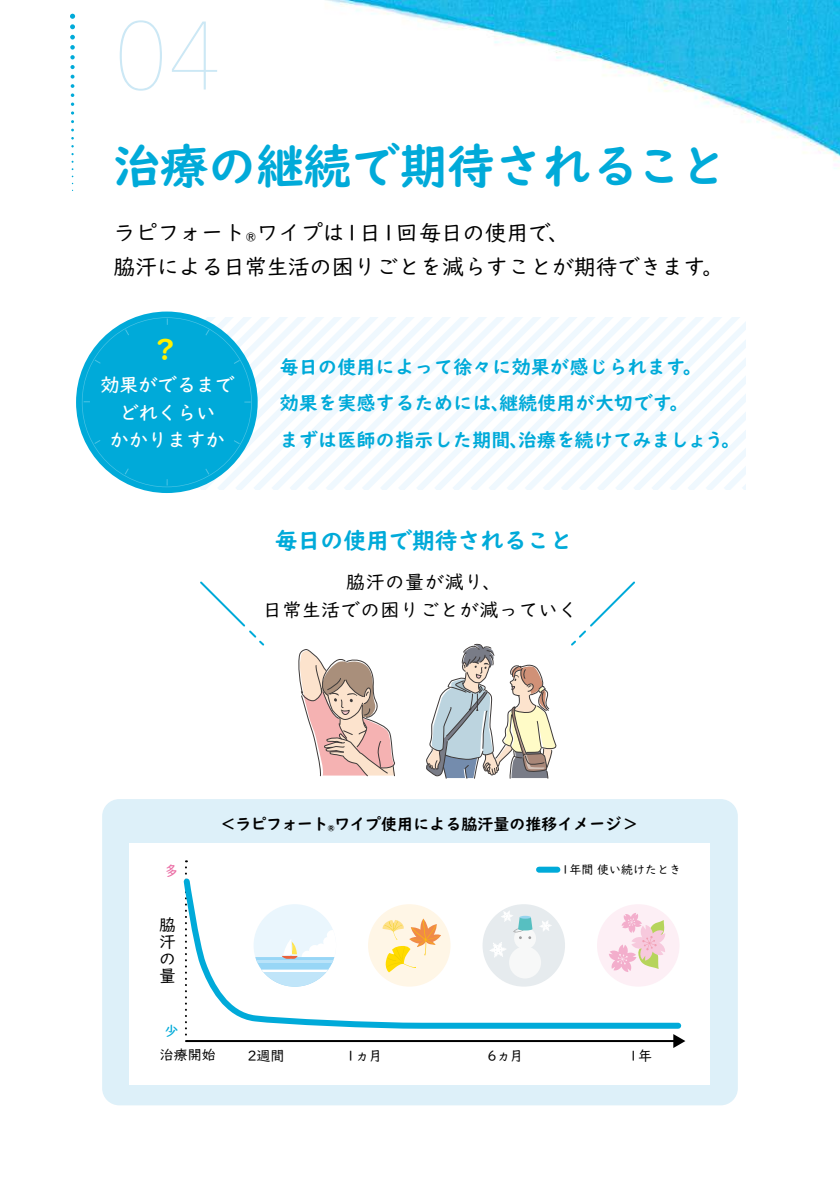
<style>
.page{position:relative;width:840px;height:1191px;background:#fff}
.page>*{position:absolute;margin:0;border:0;box-sizing:border-box;transform-origin:0 0}
.t1{font:200 96px "Avenir Next";color:#cce8f5}
.t2{font:700 48px "UD Digi Kyokasho Pro";color:#00aad9}
.t3{font:700 28px "UD Digi Kyokasho Pro";color:#fff100}
.t4{font:700 23px "UD Digi Kyokasho Pro";color:#00aad9}
.t5{font:22px/34px "UD Digi Kyokasho Pro";color:#000}
.t6{font:500 19.2px/27.6px "UD Digi Kyokasho Pro";color:#fff;text-align:center}
.t7{font:700 19px/36px "UD Digi Kyokasho Pro";letter-spacing:.02em;color:#00aad9}
.t8{font:19px/28px "UD Digi Kyokasho Pro";letter-spacing:.04em;color:#000;text-align:center}
.t9{font:16.8px/16.8px "UD Digi Kyokasho Pro";color:#000;text-align:justify}
.t10{font:700 16px "UD Digi Kyokasho Pro";color:#000}
.t11{font:14px "UD Digi Kyokasho Pro";color:#000}
.t12{font:500 14px "UD Digi Kyokasho Pro";color:#eb6ea5}
.t13{font:500 14px "UD Digi Kyokasho Pro";color:#00aad9}
.t14{font:12px "UD Digi Kyokasho Pro";color:#000}
.s1{font-size:11px}
.s2{font-size:7.4px}
</style>
<div class="page">
<img style="left:325px;top:0;width:514px;height:169px">
<svg style="left:195px;top:317px;width:550px;height:172px"></svg>
<div style="left:76px;top:311px;width:181px;height:182px;background:#00aad9;border-radius:50%"></div>
<svg style="left:70px;top:14px;width:5px;height:15px"></svg>
<svg style="left:70px;top:35px;width:5px;height:24px"></svg>
<svg style="left:70px;top:65px;width:5px;height:4px"></svg>
<svg style="left:71px;top:75px;width:3px;height:22px"></svg>
<svg style="left:71px;top:103px;width:3px;height:20px"></svg>
<svg style="left:71px;top:137px;width:3px;height:10px"></svg>
<svg style="left:82px;top:317px;width:170px;height:170px"></svg>
<div style="left:102px;top:799px;width:635px;height:306px;background:#ddf0f9;border-radius:17px"></div>
<div style="left:130px;top:843px;width:579px;height:242px;background:#fff"></div>
<hr style="left:187px;top:1040px;width:488px;height:2px;background:#000">
<svg style="left:673px;top:1034px;width:12px;height:14px"></svg>
<svg style="left:185px;top:860px;width:2px;height:182px"></svg>
<svg style="left:183px;top:875px;width:499px;height:156px"></svg>
<div style="left:596px;top:904px;width:83px;height:82px;background:#fdeff5;border-radius:50%"></div>
<svg style="left:608px;top:912px;width:57px;height:60px"></svg>
<div style="left:253px;top:904px;width:83px;height:82px;background:#eaf6fd;border-radius:50%"></div>
<svg style="left:253px;top:923px;width:83px;height:63px"></svg>
<div style="left:368px;top:904px;width:82px;height:82px;background:#fff6e6;border-radius:50%"></div>
<svg style="left:382px;top:918px;width:59px;height:54px"></svg>
<div style="left:482px;top:904px;width:82px;height:82px;background:#e6ebee;border-radius:50%"></div>
<div style="left:508px;top:946px;width:32px;height:32px;background:#f7f8f8;border-radius:50%"></div>
<div style="left:514px;top:927px;width:21px;height:22px;background:#f7f8f8;border-radius:50%"></div>
<svg style="left:489px;top:910px;width:43px;height:47px"></svg>
<svg style="left:539px;top:921px;width:12px;height:10px"></svg>
<div style="left:538px;top:866px;width:19px;height:6px;background:#00aad9"></div>
<svg style="left:200px;top:581px;width:65px;height:65px"></svg>
<svg style="left:571px;top:581px;width:64px;height:65px"></svg>
<svg style="left:298px;top:649px;width:97px;height:128px"></svg>
<svg style="left:426px;top:644px;width:131px;height:135px"></svg>
<h1 class="t1" style="left:114px;top:-25px;width:109px">04</h1>
<h2 class="t2" style="left:113px;top:126px;width:615px">治療の継続で期待されること</h2>
<p class="t5" style="left:113px;top:215px;width:612px">ラピフォート<span class="s1">®</span>ワイプは1日1回毎日の使用で、<br>脇汗による日常生活の困りごとを減らすことが期待できます。</p>
<h3 class="t3" style="left:156px;top:326px;width:21px">?</h3>
<p class="t6" style="left:100px;top:370px;width:136px">効果がでるまでどれくらい<br>かかりますか</p>
<p class="t7" style="left:279px;top:349px;width:461px">毎日の使用によって徐々に効果が感じられます。<br>効果を実感するためには、継続使用が大切です。<br>まずは医師の指示した期間、治療を続けてみましょう。</p>
<p class="t4" style="left:275px;top:521px;width:299px">毎日の使用で期待されること</p>
<p class="t8" style="left:263px;top:566px;width:316px">脇汗の量が減り、<br>日常生活での困りごとが減っていく</p>
<p class="t12" style="left:164px;top:858px;width:14px">多</p>
<p class="t9" style="left:159px;top:916px;width:17px">脇汗の量</p>
<p class="t13" style="left:164px;top:1018px;width:15px">少</p>
<p class="t10" style="left:220px;top:810px;width:419px">＜ラピフォート<span class="s2">®</span>ワイプ使用による脇汗量の推移イメージ＞</p>
<p class="t14" style="left:561px;top:859px;width:121px">1年間 使い続けたとき</p>
<p class="t11" style="left:160px;top:1042px;width:57px">治療開始</p>
<p class="t11" style="left:247px;top:1043px;width:39px">2週間</p>
<p class="t11" style="left:346px;top:1043px;width:38px">1ヵ月</p>
<p class="t11" style="left:487px;top:1043px;width:37px">6ヵ月</p>
<p class="t11" style="left:628px;top:1043px;width:25px">1年</p>
</div>
